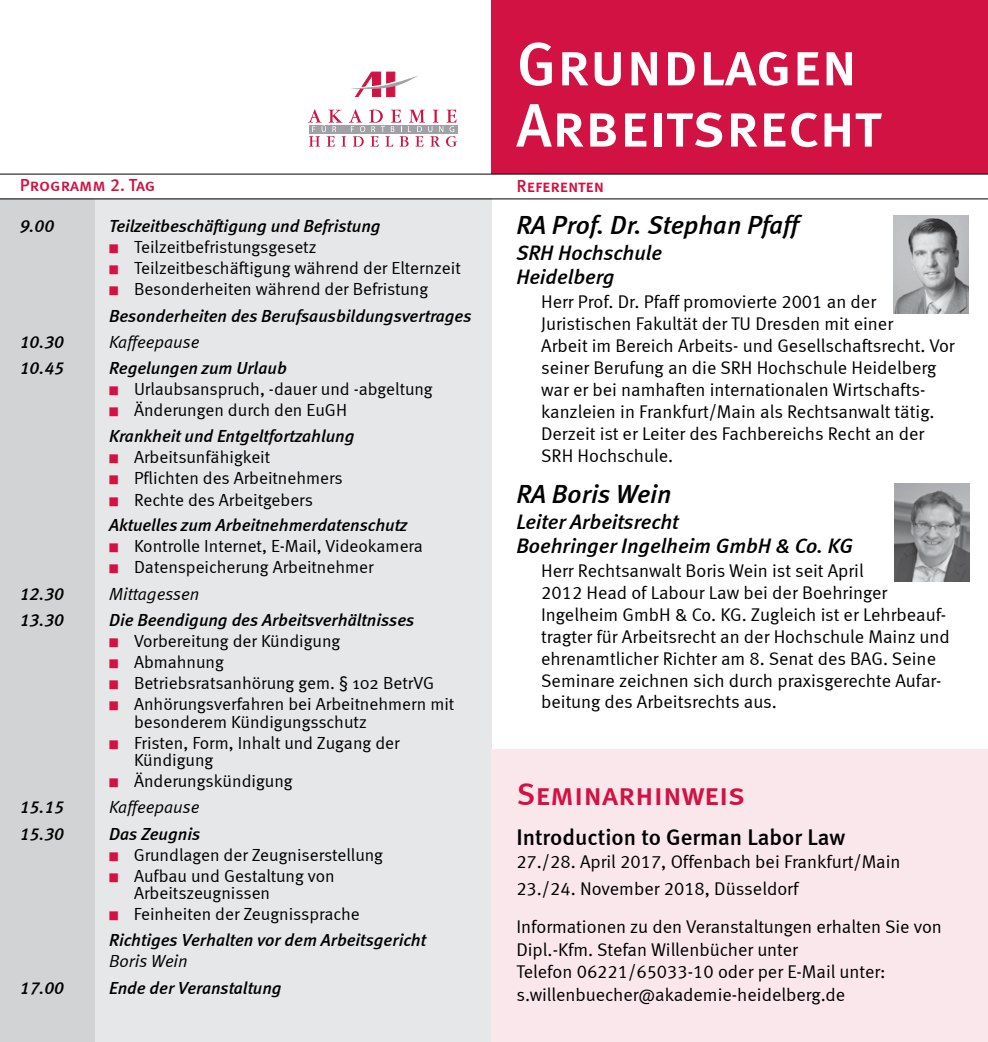
<style>
.page{position:relative;width:988px;height:1042px;background:#fff}
.page>*{position:absolute;margin:0;border:0;box-sizing:border-box;transform-origin:0 0}
.t1{font:61.25px/61.2px "Meta Medium LF Caps";color:#fff}
.t2{font:31.5px "Meta Medium LF Caps";color:#d11242}
.t3{font:italic 26.25px "Meta Medium LF";color:#000}
.t4{font:22.75px "Meta Medium LF";color:#000}
.t5{font:italic 21px/23.6px "Meta Medium LF";color:#000}
.t6{font:18.38px/21.9px "Meta Normal LF";color:#000}
.t7{font:17.5px/17.5px "Meta Normal LF";color:#000}
.t8{font:italic 17.5px "Meta Medium LF";color:#000}
.t9{font:17.5px/17.5px "Meta Normal";color:#000}
.t10{font:italic 17.5px "Meta Normal LF";color:#000}
.t11{font:17.5px "Meta Medium LF Caps";color:#d11242}
.s1{color:#d11242}
</style>
<div class="page">
<div style="left:491px;top:0;width:496px;height:174px;background:#d11242"></div>
<svg style="left:351px;top:72px;width:67px;height:25px"></svg>
<svg style="left:308px;top:109px;width:149px;height:38px"></svg>
<div style="left:0;top:198px;width:491px;height:844px;background:#e6e7e8"></div>
<div style="left:0;top:199px;width:94px;height:843px;background:#d1d3d4"></div>
<hr style="left:0;top:198px;width:987px;height:1px;background:#000">
<hr style="left:0;top:174px;width:987px;height:1px;background:#000">
<img style="left:893px;top:216px;width:74px;height:98px">
<img style="left:894px;top:484px;width:74px;height:98px">
<div style="left:491px;top:749px;width:496px;height:293px;background:#fae7ec"></div>
<p class="t11" style="left:20px;top:175px;width:137px">Programm 2. Tag</p>
<p class="t8" style="left:20px;top:216px;width:36px">9.00</p>
<p class="t8" style="left:109px;top:216px;width:273px">Teilzeitbeschäftigung und Befristung</p>
<p class="t7" style="left:109px;top:238px;width:209px"><span class="s1">■</span> Teilzeitbefristungsgesetz</p>
<p class="t7" style="left:109px;top:259px;width:353px"><span class="s1">■</span> Teilzeitbeschäftigung während der Elternzeit</p>
<p class="t7" style="left:109px;top:280px;width:320px"><span class="s1">■</span> Besonderheiten während der Befristung</p>
<p class="t8" style="left:109px;top:305px;width:364px">Besonderheiten des Berufsausbildungsvertrages</p>
<p class="t8" style="left:20px;top:331px;width:46px">10.30</p>
<p class="t10" style="left:109px;top:332px;width:92px">Kaffeepause</p>
<p class="t8" style="left:20px;top:358px;width:46px">10.45</p>
<p class="t8" style="left:109px;top:358px;width:179px">Regelungen zum Urlaub</p>
<p class="t7" style="left:109px;top:380px;width:325px"><span class="s1">■</span> Urlaubsanspruch, -dauer und -abgeltung</p>
<p class="t7" style="left:109px;top:401px;width:239px"><span class="s1">■</span> Änderungen durch den EuGH</p>
<p class="t8" style="left:109px;top:426px;width:247px">Krankheit und Entgeltfortzahlung</p>
<p class="t7" style="left:109px;top:448px;width:162px"><span class="s1">■</span> Arbeitsunfähigkeit</p>
<p class="t7" style="left:109px;top:469px;width:235px"><span class="s1">■</span> Pflichten des Arbeitnehmers</p>
<p class="t7" style="left:109px;top:490px;width:205px"><span class="s1">■</span> Rechte des Arbeitgebers</p>
<p class="t8" style="left:109px;top:515px;width:299px">Aktuelles zum Arbeitnehmerdatenschutz</p>
<p class="t7" style="left:109px;top:537px;width:315px"><span class="s1">■</span> Kontrolle Internet, E-Mail, Videokamera</p>
<p class="t7" style="left:109px;top:558px;width:266px"><span class="s1">■</span> Datenspeicherung Arbeitnehmer</p>
<p class="t8" style="left:20px;top:583px;width:46px">12.30</p>
<p class="t10" style="left:109px;top:583px;width:92px">Mittagessen</p>
<p class="t8" style="left:20px;top:609px;width:46px">13.30</p>
<p class="t8" style="left:109px;top:609px;width:306px">Die Beendigung des Arbeitsverhältnisses</p>
<p class="t9" style="left:109px;top:632px;width:232px"><span class="s1">■</span> Vorbereitung der Kündigung</p>
<p class="t7" style="left:109px;top:653px;width:116px"><span class="s1">■</span> Abmahnung</p>
<p class="t9" style="left:109px;top:674px;width:326px"><span class="s1">■</span> Betriebsratsanhörung gem. § 102 BetrVG</p>
<p class="t9" style="left:134px;top:695px;width:322px;text-indent:-25px"><span class="s1">■</span> Anhörungsverfahren bei Arbeitnehmern mit besonderem Kündigungsschutz</p>
<p class="t7" style="left:134px;top:733px;width:267px;text-indent:-25px"><span class="s1">■</span> Fristen, Form, Inhalt und Zugang der<br>Kündigung</p>
<p class="t9" style="left:109px;top:772px;width:185px"><span class="s1">■</span> Änderungskündigung</p>
<p class="t8" style="left:20px;top:797px;width:46px">15.15</p>
<p class="t10" style="left:109px;top:797px;width:92px">Kaffeepause</p>
<p class="t8" style="left:20px;top:823px;width:46px">15.30</p>
<p class="t8" style="left:109px;top:823px;width:92px">Das Zeugnis</p>
<p class="t7" style="left:109px;top:845px;width:275px"><span class="s1">■</span> Grundlagen der Zeugniserstellung</p>
<p class="t7" style="left:134px;top:866px;width:202px;text-indent:-25px"><span class="s1">■</span> Aufbau und Gestaltung von<br>Arbeitszeugnissen</p>
<p class="t7" style="left:109px;top:905px;width:252px"><span class="s1">■</span> Feinheiten der Zeugnissprache</p>
<p class="t8" style="left:109px;top:930px;width:318px">Richtiges Verhalten vor dem Arbeitsgericht</p>
<p class="t10" style="left:109px;top:951px;width:80px">Boris Wein</p>
<p class="t8" style="left:20px;top:977px;width:46px">17.00</p>
<p class="t8" style="left:109px;top:977px;width:174px">Ende der Veranstaltung</p>
<h1 class="t1" style="left:516px;top:33px;width:367px">Grundlagen<br>Arbeitsrecht</h1>
<p class="t11" style="left:516px;top:176px;width:89px">Referenten</p>
<h3 class="t3" style="left:516px;top:210px;width:283px">RA Prof. Dr. Stephan Pfaff</h3>
<p class="t5" style="left:516px;top:241px;width:147px">SRH Hochschule<br>Heidelberg</p>
<p class="t6" style="left:541px;top:291px;width:415px">Herr Prof. Dr. Pfaff promovierte 2001 an der Juristischen Fakultät der TU Dresden mit einer<br>Arbeit im Bereich Arbeits- und Gesellschaftsrecht. Vor seiner Berufung an die SRH Hochschule Heidelberg war er bei namhaften internationalen Wirtschafts&shy;kanzleien in Frankfurt/Main als Rechtsanwalt tätig.<br>Derzeit ist er Leiter des Fachbereichs Recht an der SRH Hochschule.</p>
<h3 class="t3" style="left:516px;top:478px;width:157px">RA Boris Wein</h3>
<p class="t5" style="left:516px;top:510px;width:338px">Leiter Arbeitsrecht<br>Boehringer Ingelheim GmbH &amp; Co. KG</p>
<p class="t6" style="left:541px;top:559px;width:410px">Herr Rechtsanwalt Boris Wein ist seit April<br>2012 Head of Labour Law bei der Boehringer Ingelheim GmbH &amp; Co. KG. Zugleich ist er Lehrbeauf&shy;tragter für Arbeitsrecht an der Hochschule Mainz und ehrenamtlicher Richter am 8. Senat des BAG. Seine Seminare zeichnen sich durch praxisgerechte Aufar&shy;beitung des Arbeitsrechts aus.</p>
<h2 class="t2" style="left:516px;top:775px;width:230px">Seminarhinweis</h2>
<p class="t4" style="left:516px;top:824px;width:330px">Introduction to German Labor Law</p>
<p class="t6" style="left:516px;top:847px;width:386px;line-height:27.7px">27./28. April 2017, Offenbach bei Frankfurt/Main<br>23./24. November 2018, Düsseldorf</p>
<p class="t6" style="left:516px;top:915px;width:427px;line-height:22.8px">Informationen zu den Veranstaltungen erhalten Sie von Dipl.-Kfm. Stefan Willenbücher unter<br>Telefon 06221/65033-10 oder per E-Mail unter: s.willenbuecher@akademie-heidelberg.de</p>
</div>
